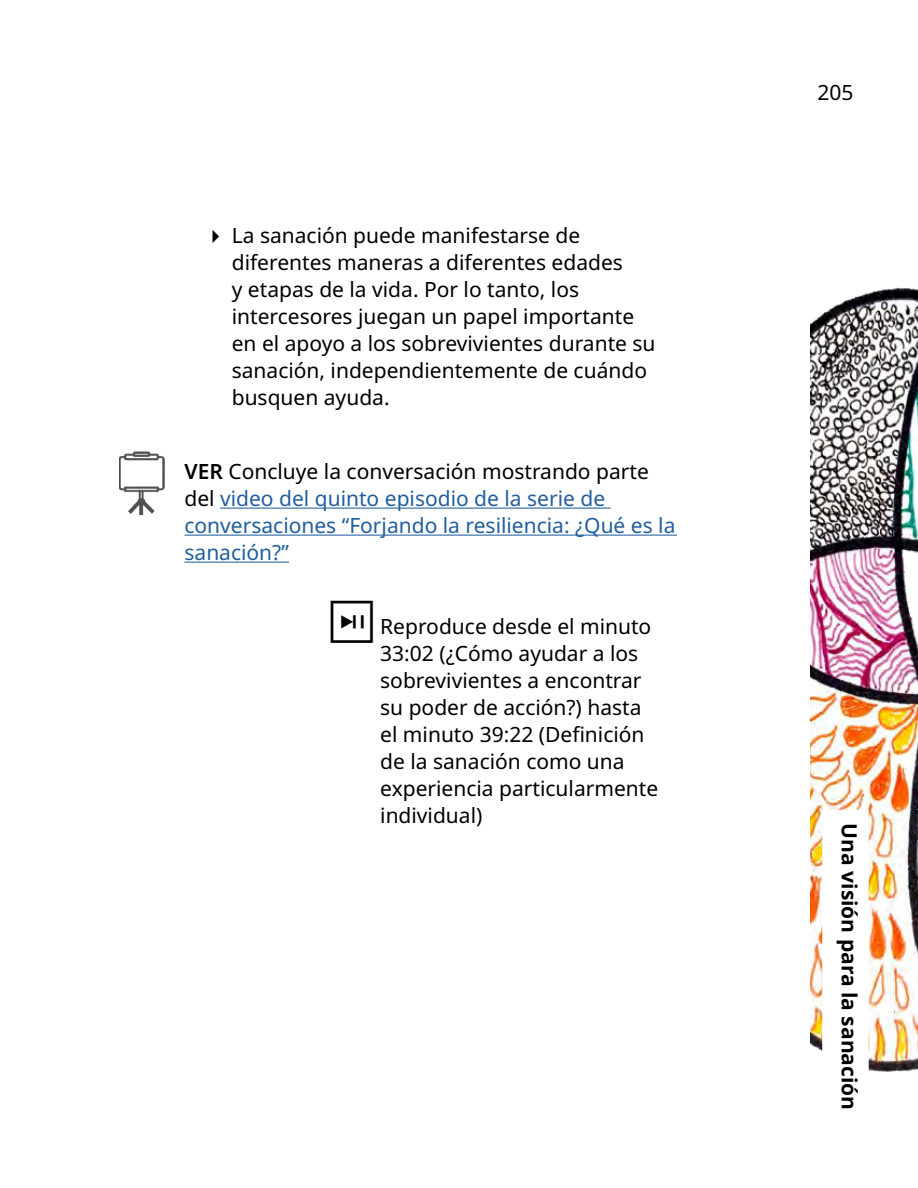
<style>
.page{position:relative;width:918px;height:1188px;background:#fff}
.page>*{position:absolute;margin:0;border:0;box-sizing:border-box;transform-origin:0 0}
._3P_Play{font:21px/27px "Noto Sans";color:#000}
.Body{font:21px/27px "Noto Sans";color:#215e9e}
.t1{font:700 21px "Noto Sans";color:#000}
.s1{font-weight:600;color:#000}
.s2{color:#000}
</style>
<div class="page">
<img style="left:810px;top:287px;width:108px;height:785px">
<div style="left:822px;top:810px;width:47px;height:320px;background:#fff"></div>
<hr style="left:220px;top:508px;width:391px;height:1px;background:#215e9e">
<hr style="left:184px;top:535px;width:493px;height:1px;background:#215e9e">
<hr style="left:184px;top:562px;width:105px;height:1px;background:#215e9e">
<div style="left:106px;top:450px;width:70px;height:65px;background:#000;opacity:.75"></div>
<p class="_3P_Play" style="left:232px;top:222px;width:425px">La sanación puede manifestarse de diferentes maneras a diferentes edades<br>y etapas de la vida. Por lo tanto, los intercesores juegan un papel importante en el apoyo a los sobrevivientes durante su sanación, independientemente de cuándo busquen ayuda.</p>
<p class="Body" style="left:185px;top:458px;width:493px"><span class="s1">VER</span> <span class="s2">Concluye la conversación mostrando parte del</span> video del quinto episodio de la serie de conversaciones “Forjando la resiliencia: ¿Qué es la sanación?”</p>
<p class="_3P_Play" style="left:380px;top:614px;width:280px;text-indent:-54px">⏯Reproduce desde el minuto<br>33:02 (¿Cómo ayudar a los sobrevivientes a encontrar su poder de acción?) hasta el minuto 39:22 (Definición de la sanación como una experiencia particularmente individual)</p>
<p class="_3P_Play" style="left:818px;top:80px;width:38px">205</p>
<p class="t1" style="left:864px;top:823px;width:288px;rotate:90deg">Una visión para la sanación</p>
</div>
